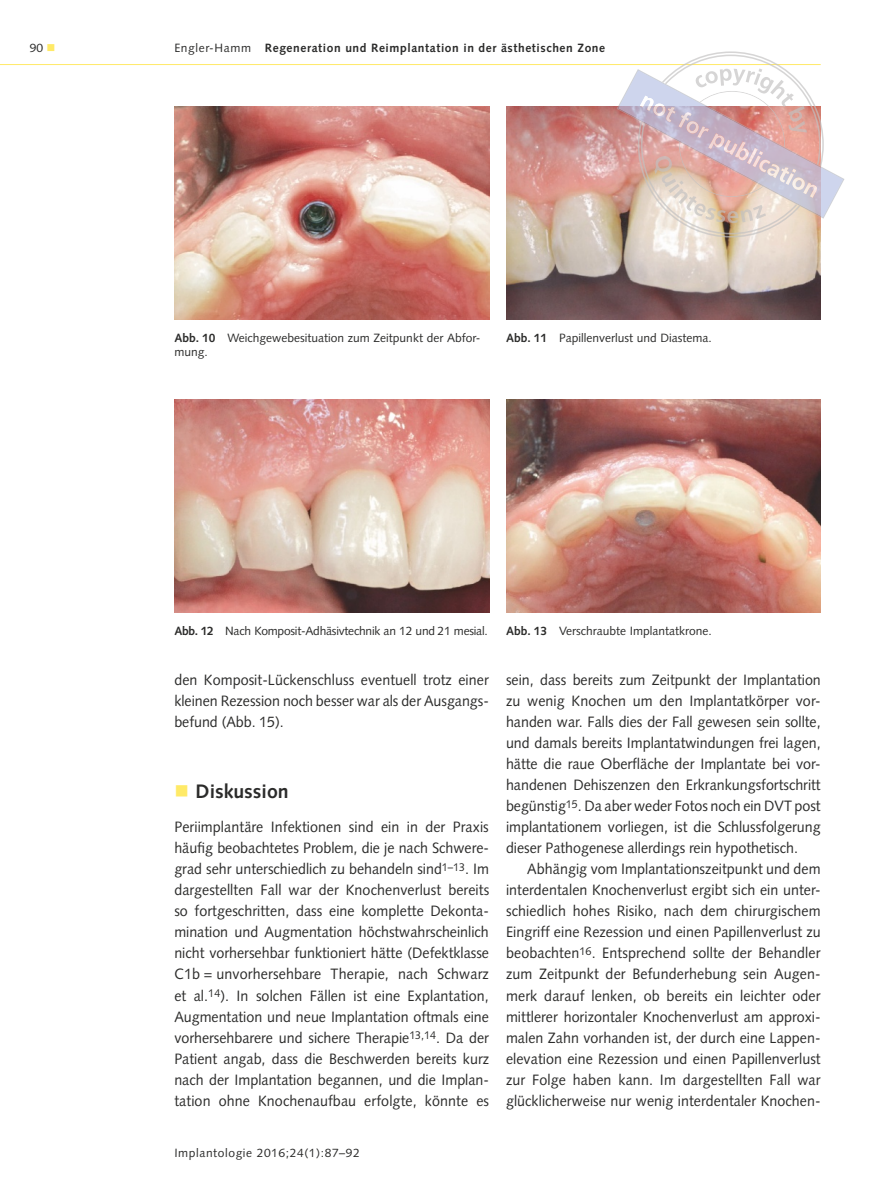
<style>
.page{position:relative;width:893px;height:1191px;background:#fff}
.page>*{position:absolute;margin:0;border:0;box-sizing:border-box;transform-origin:0 0}
.t1{font:700 19.5px "Syntax LT Std";color:#2b2b2a}
.t2{font:15px/21px "Syntax LT Std";letter-spacing:.005em;color:#2b2b2a;text-align:justify;scale:.95 1}
.t3{font:12px/14.4px "Syntax LT Std";color:#2b2b2a}
.t4{font:700 12px "Syntax LT Std";letter-spacing:.05em;color:#2b2b2a}
.t5{font:12px "Syntax LT Std";letter-spacing:-.02em;color:#2b2b2a}
.t6{font:12px "Syntax LT Std";letter-spacing:.05em;color:#2b2b2a}
.s1{color:#ffea67}
.s2{font-weight:400}
.s3{font-weight:700}
</style>
<div class="page">
<hr style="left:0;top:64px;width:821px;height:1px;background:#ffea67">
<img style="left:174px;top:107px;width:315px;height:212px">
<img style="left:506px;top:107px;width:315px;height:212px">
<img style="left:174px;top:400px;width:315px;height:212px">
<img style="left:506px;top:400px;width:315px;height:212px">
<svg style="left:617px;top:51px;width:227px;height:186px"></svg>
<p class="t3" style="left:30px;top:40px;width:27px">90 <span class="s1">■</span></p>
<p class="t4" style="left:174px;top:41px;width:432px"><span class="s2">Engler-Hamm</span> Regeneration und Reimplantation in der ästhetischen Zone</p>
<p class="t3" style="left:174px;top:330px;width:307px"><span class="s3">Abb. 10</span> Weichgewebesituation zum Zeitpunkt der Abfor&shy;mung.</p>
<p class="t3" style="left:506px;top:330px;width:207px"><span class="s3">Abb. 11</span> Papillenverlust und Diastema.</p>
<p class="t5" style="left:174px;top:623px;width:315px"><span class="s3">Abb. 12</span> Nach Komposit-Adhäsivtechnik an 12 und 21 mesial.</p>
<p class="t3" style="left:506px;top:623px;width:207px"><span class="s3">Abb. 13</span> Verschraubte Implantatkrone.</p>
<p class="t2" style="left:174px;top:669px;width:333px">den Komposit-Lückenschluss eventuell trotz einer kleinen Rezession noch besser war als der Ausgangs&shy;befund (Abb. 15).</p>
<h1 class="t1" style="left:196px;top:779px;width:95px">Diskussion</h1>
<p class="t2" style="left:174px;top:816px;width:333px;text-align:left">Periimplantäre Infektionen sind ein in der Praxis häufig beobachtetes Problem, die je nach Schwere&shy;grad sehr unterschiedlich zu behandeln sind<sup>1–13</sup>. Im dargestellten Fall war der Knochenverlust bereits so fortgeschritten, dass eine komplette Dekonta&shy;mination und Augmentation höchstwahrscheinlich nicht vorhersehbar funktioniert hätte (Defektklasse C1b = unvorhersehbare Therapie, nach Schwarz et al.<sup>14</sup>). In solchen Fällen ist eine Explantation, Augmentation und neue Implantation oftmals eine vorhersehbarere und sichere Therapie<sup>13,14</sup>. Da der Patient angab, dass die Beschwerden bereits kurz nach der Implantation begannen, und die Implan&shy;tation ohne Knochenaufbau erfolgte, könnte es</p>
<p class="t6" style="left:174px;top:1146px;width:187px">Implantologie 2016;24(1):87–92</p>
<p class="t2" style="left:506px;top:669px;width:333px">sein, dass bereits zum Zeitpunkt der Implantation zu wenig Knochen um den Implantatkörper vor&shy;handen war. Falls dies der Fall gewesen sein sollte, und damals bereits Implantatwindungen frei lagen, hätte die raue Oberfläche der Implantate bei vor&shy;handenen Dehiszenzen den Erkrankungsfortschritt begünstig<sup>15</sup>. Da aber weder Fotos noch ein DVT post implantationem vorliegen, ist die Schlussfolgerung dieser Pathogenese allerdings rein hypothetisch.</p>
<p class="t2" style="left:506px;top:858px;width:333px;text-align:left;text-indent:21px">Abhängig vom Implantationszeitpunkt und dem interdentalen Knochenverlust ergibt sich ein unter&shy;schiedlich hohes Risiko, nach dem chirurgischem Eingriff eine Rezession und einen Papillenverlust zu beobachten<sup>16</sup>. Entsprechend sollte der Behandler zum Zeitpunkt der Befunderhebung sein Augen&shy;merk darauf lenken, ob bereits ein leichter oder mittlerer horizontaler Knochenverlust am approxi&shy;malen Zahn vorhanden ist, der durch eine Lappen&shy;elevation eine Rezession und einen Papillenverlust zur Folge haben kann. Im dargestellten Fall war glücklicherweise nur wenig interdentaler Knochen-</p>
</div>
